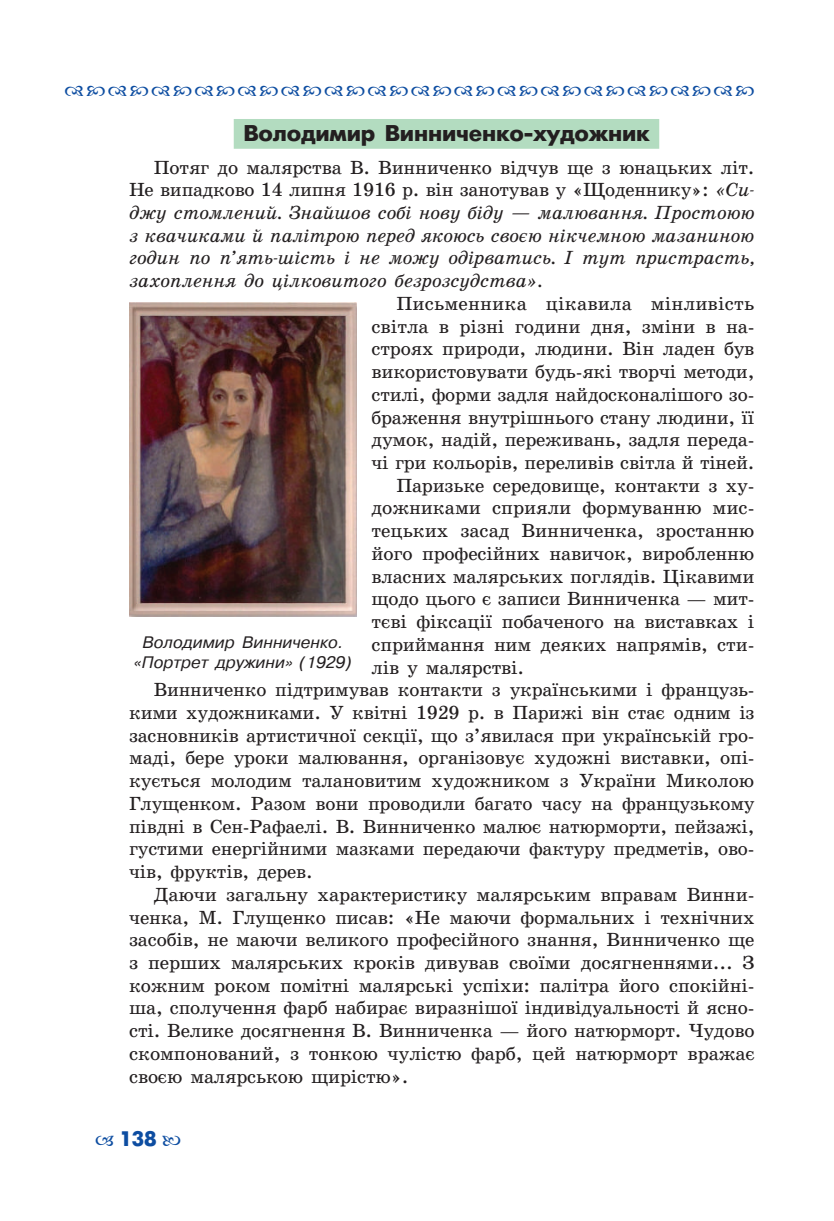
<style>
.page{position:relative;width:834px;height:1221px;background:#fff}
.page>*{position:absolute;margin:0;border:0;box-sizing:border-box;transform-origin:0 0}
.t1{font:700 22.75px "Futuris C";letter-spacing:-.01em;color:#231f20}
.t2{font:700 21px "Futuris C";color:#0d4da1}
.t3{font:19.25px "School Book C";letter-spacing:-.01em;color:#231f20}
.t4{font:italic 19.25px/22.8px "School Book C";letter-spacing:-.01em;color:#231f20;text-align:justify}
.t5{font:italic 16.62px/19.9px "Pragmatica C";color:#231f20;text-align:center}
.s1{font-style:normal}
</style>
<div class="page">
<div style="left:234px;top:119px;width:425px;height:30px;background:#b3dcc0"></div>
<img style="left:129px;top:302px;width:227px;height:314px">
<p class="t1" style="left:243px;top:120px;width:408px">Володимир Винниченко-художник</p>
<p class="t4" style="left:129px;top:156px;width:627px;text-indent:25px"><span class="s1">Потяг до малярства В. Винниченко відчув ще з юнацьких літ.<br>Не випадково 14 липня 1916 р. він занотував у «Щоденнику»:</span> «Си&shy;джу стомлений. Знайшов собі нову біду — малювання. Простоюю з квачиками й палітрою перед якоюсь своєю нікчемною мазаниною годин по п’ять-шість і не можу одірватись. І тут пристрасть, захоплення до цілковитого безрозсудства».</p>
<p class="t3" style="left:396px;top:293px;width:359px">Письменника цікавила мінливість</p>
<p class="t3" style="left:371px;top:316px;width:384px">світла в різні години дня, зміни в на-</p>
<p class="t3" style="left:371px;top:338px;width:384px">строях природи, людини. Він ладен був</p>
<p class="t3" style="left:371px;top:361px;width:384px">використовувати будь-які творчі методи,</p>
<p class="t3" style="left:371px;top:384px;width:384px">стилі, форми задля найдосконалішого зо-</p>
<p class="t3" style="left:371px;top:406px;width:384px">браження внутрішнього стану людини, її</p>
<p class="t3" style="left:371px;top:429px;width:384px">думок, надій, переживань, задля переда-</p>
<p class="t3" style="left:371px;top:452px;width:384px">чі гри кольорів, переливів світла й тіней.</p>
<p class="t3" style="left:396px;top:475px;width:359px">Паризьке середовище, контакти з ху-</p>
<p class="t3" style="left:371px;top:497px;width:384px">дожниками сприяли формуванню мис-</p>
<p class="t3" style="left:371px;top:520px;width:384px">тецьких засад Винниченка, зростанню</p>
<p class="t3" style="left:371px;top:543px;width:384px">його професійних навичок, виробленню</p>
<p class="t3" style="left:371px;top:565px;width:384px">власних малярських поглядів. Цікавими</p>
<p class="t3" style="left:371px;top:588px;width:384px">щодо цього є записи Винниченка — мит-</p>
<p class="t3" style="left:371px;top:611px;width:384px">тєві фіксації побаченого на виставках і</p>
<p class="t3" style="left:371px;top:634px;width:384px">сприймання ним деяких напрямів, сти-</p>
<p class="t3" style="left:371px;top:656px;width:154px">лів у малярстві.</p>
<p class="t3" style="left:154px;top:679px;width:602px">Винниченко підтримував контакти з українськими і французь-</p>
<p class="t3" style="left:129px;top:702px;width:627px">кими художниками. У квітні 1929 р. в Парижі він стає одним із</p>
<p class="t3" style="left:129px;top:724px;width:627px">засновників артистичної секції, що з’явилася при українській гро-</p>
<p class="t3" style="left:129px;top:747px;width:627px">маді, бере уроки малювання, організовує художні виставки, опі-</p>
<p class="t3" style="left:129px;top:770px;width:626px">кується молодим талановитим художником з України Миколою</p>
<p class="t3" style="left:129px;top:793px;width:627px">Глущенком. Разом вони проводили багато часу на французькому</p>
<p class="t3" style="left:129px;top:815px;width:627px">півдні в Сен-Рафаелі. В. Винниченко малює натюрморти, пейзажі,</p>
<p class="t3" style="left:129px;top:838px;width:627px">густими енергійними мазками передаючи фактуру предметів, ово-</p>
<p class="t3" style="left:129px;top:861px;width:185px">чів, фруктів, дерев.</p>
<p class="t3" style="left:154px;top:883px;width:602px">Даючи загальну характеристику малярським вправам Винни-</p>
<p class="t3" style="left:129px;top:906px;width:627px">ченка, М. Глущенко писав: «Не маючи формальних і технічних</p>
<p class="t3" style="left:129px;top:929px;width:627px">засобів, не маючи великого професійного знання, Винниченко ще</p>
<p class="t3" style="left:129px;top:952px;width:627px">з перших малярських кроків дивував своїми досягненнями... З</p>
<p class="t3" style="left:129px;top:974px;width:627px">кожним роком помітні малярські успіхи: палітра його спокійні-</p>
<p class="t3" style="left:129px;top:997px;width:627px">ша, сполучення фарб набирає виразнішої індивідуальності й ясно-</p>
<p class="t3" style="left:129px;top:1020px;width:627px">сті. Велике досягнення В. Винниченка — його натюрморт. Чудово</p>
<p class="t3" style="left:129px;top:1042px;width:627px">скомпонований, з тонкою чулістю фарб, цей натюрморт вражає</p>
<p class="t3" style="left:129px;top:1065px;width:281px">своєю малярською щирістю».</p>
<p class="t5" style="left:134px;top:632px;width:219px">Володимир Винниченко. «Портрет дружини» (1929)</p>
<p class="t2" style="left:119px;top:1126px;width:39px">138</p>
</div>
